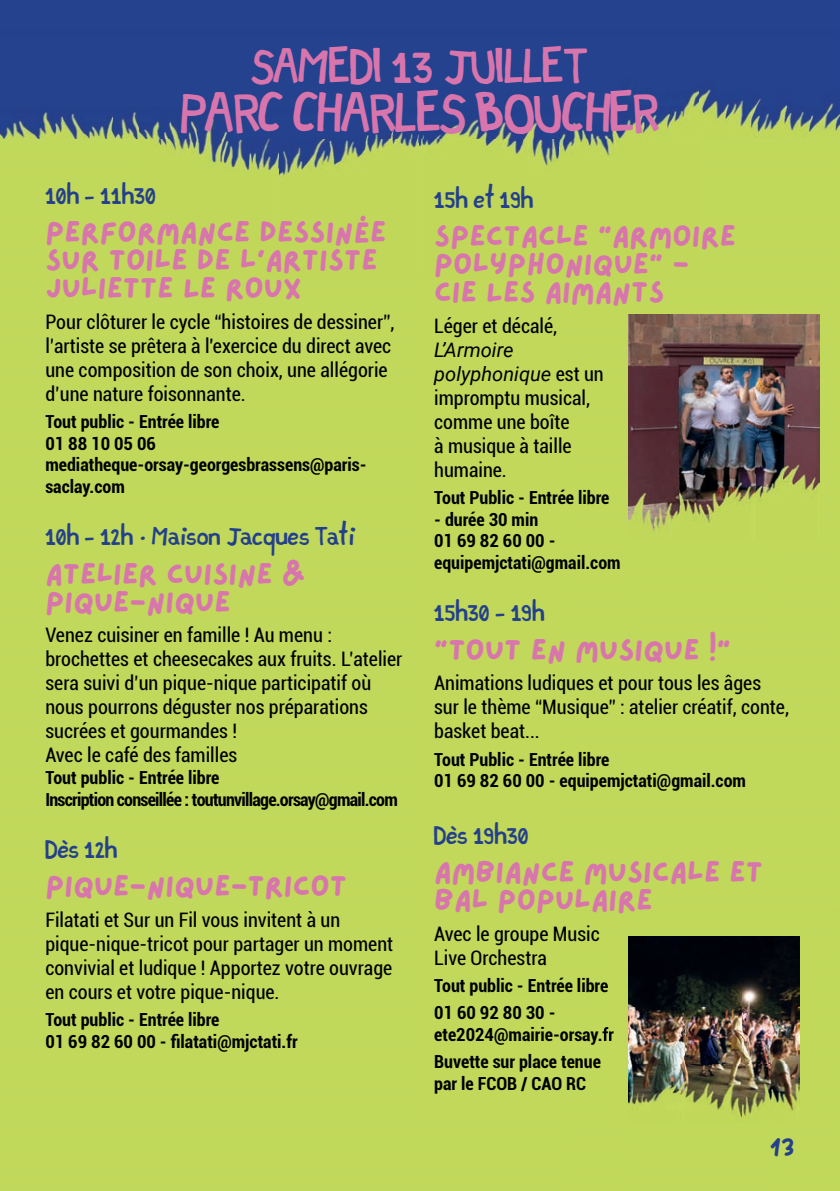
<style>
.page{position:relative;width:840px;height:1191px;background:#fff}
.page>*{position:absolute;margin:0;border:0;box-sizing:border-box;transform-origin:0 0}
.t1{font:48px "Sous Le Soleil exactement 3";color:#d975ad}
.t2{font:42px "Sous Le Soleil exactement 3";color:#d975ad}
.t3{font:30px/28px "Lazydog";color:#d975ad}
.t4{font:22px "Sous Le Soleil exactement 3";color:#24408b}
.t5{font:22px "Lazydog";color:#24408b}
.t6{font:condensed 20px/24px "Roboto";color:#000001}
.t7{font:700 condensed 18px/21.6px "Roboto";color:#000001}
.t8{font:700 condensed 18px/21.6px "Roboto";letter-spacing:-.04em;color:#000001}
.s1{font-style:italic;font-stretch:normal}
</style>
<div class="page">
<img style="left:0;top:0;width:839px;height:280px">
<div style="left:0;top:280px;width:559px;height:911px;background:#c1d85b"></div>
<div style="left:559px;top:280px;width:280px;height:70px;background:#c1d85b"></div>
<div style="left:559px;top:350px;width:70px;height:280px;background:#c1d85b"></div>
<div style="left:769px;top:350px;width:70px;height:280px;background:#c1d85b"></div>
<div style="left:629px;top:546px;width:140px;height:84px;background:#c1d85b"></div>
<div style="left:559px;top:630px;width:280px;height:350px;background:#c1d85b"></div>
<div style="left:559px;top:995px;width:70px;height:196px;background:#c1d85b"></div>
<div style="left:769px;top:980px;width:70px;height:211px;background:#c1d85b"></div>
<div style="left:629px;top:1127px;width:140px;height:64px;background:#c1d85b"></div>
<div style="left:434px;top:978px;width:169px;height:17px;background:#c0d85b"></div>
<div style="left:434px;top:1027px;width:169px;height:18px;background:#c1d85b"></div>
<img style="left:628px;top:315px;width:190px;height:223px">
<img style="left:627px;top:936px;width:171px;height:185px">
<img style="left:603px;top:950px;width:55px;height:177px">
<img style="left:768px;top:950px;width:55px;height:177px">
<img style="left:658px;top:1121px;width:110px;height:6px">
<img style="left:603px;top:978px;width:5px;height:17px">
<img style="left:603px;top:1027px;width:10px;height:18px">
<img style="left:623px;top:347px;width:67px;height:199px">
<img style="left:756px;top:347px;width:67px;height:199px">
<img style="left:690px;top:538px;width:66px;height:8px">
<h2 class="t2" style="left:252px;top:44px;width:336px">SAMEDI 13 JUILLET</h2>
<h1 class="t1" style="left:181px;top:87px;width:478px">PARC CHARLES BOUCHER</h1>
<p class="t4" style="left:45px;top:183px;width:113px">10h - 11h30</p>
<h3 class="t3" style="left:45px;top:215px;width:342px">Performance dessinÉe sur toile de l'artiste<br>Juliette Le Roux</h3>
<p class="t6" style="left:45px;top:309px;width:350px">Pour clôturer le cycle “histoires de dessiner”, l’artiste se prêtera à l'exercice du direct avec une composition de son choix, une allégorie d’une nature foisonnante.</p>
<p class="t7" style="left:45px;top:410px;width:322px">Tout public - Entrée libre<br>01 88 10 05 06 mediatheque-orsay-georgesbrassens@paris&shy;saclay.com</p>
<p class="t4" style="left:45px;top:525px;width:311px">10h - 12h · Maison Jacques Tati</p>
<h3 class="t3" style="left:45px;top:557px;width:262px">Atelier cuisine &amp; pique-nique</h3>
<p class="t6" style="left:45px;top:622px;width:358px">Venez cuisiner en famille ! Au menu : brochettes et cheesecakes aux fruits. L’atelier sera suivi d’un pique-nique participatif où nous pourrons déguster nos préparations sucrées et gourmandes !<br>Avec le café des familles</p>
<p class="t8" style="left:45px;top:766px;width:354px">Tout public - Entrée libre<br>Inscription conseillée : toutunvillage.orsay@gmail.com</p>
<p class="t4" style="left:45px;top:837px;width:74px">Dès 12h</p>
<h3 class="t3" style="left:45px;top:869px;width:303px">Pique-nique-tricot</h3>
<p class="t6" style="left:45px;top:907px;width:349px">Filatati et Sur un Fil vous invitent à un pique-nique-tricot pour partager un moment convivial et ludique ! Apportez votre ouvrage en cours et votre pique-nique.</p>
<p class="t7" style="left:45px;top:1008px;width:253px">Tout public - Entrée libre<br>01 69 82 60 00 - filatati@mjctati.fr</p>
<p class="t4" style="left:434px;top:187px;width:101px">15h et 19h</p>
<h3 class="t3" style="left:434px;top:219px;width:303px">Spectacle "Armoire<br>Polyphonique" -<br>Cie Les aimants</h3>
<p class="t6" style="left:434px;top:313px;width:124px">Léger et décalé,</p>
<p class="t6" style="left:434px;top:337px;width:171px"><span class="s1">L’Armoire polyphonique</span> est un impromptu musical, comme une boîte<br>à musique à taille humaine.</p>
<p class="t7" style="left:434px;top:486px;width:177px">Tout Public - Entrée libre</p>
<p class="t7" style="left:434px;top:508px;width:188px">- durée 30 min<br>01 69 82 60 00 - equipemjctati@gmail.com</p>
<p class="t4" style="left:434px;top:601px;width:112px">15h30 - 19h</p>
<h3 class="t3" style="left:434px;top:633px;width:298px">"Tout en musique !"</h3>
<p class="t6" style="left:434px;top:670px;width:356px">Animations ludiques et pour tous les âges sur le thème “Musique” : atelier créatif, conte, basket beat...</p>
<p class="t7" style="left:434px;top:748px;width:313px">Tout Public - Entrée libre<br>01 69 82 60 00 - equipemjctati@gmail.com</p>
<p class="t4" style="left:434px;top:823px;width:96px">Dès 19h30</p>
<h3 class="t3" style="left:434px;top:855px;width:330px">Ambiance musicale et<br>Bal populaire</h3>
<p class="t6" style="left:434px;top:921px;width:167px">Avec le groupe Music<br>Live Orchestra</p>
<p class="t7" style="left:434px;top:971px;width:175px;line-height:27.2px">Tout public - Entrée libre<br>01 60 92 80 30 -</p>
<p class="t7" style="left:434px;top:1020px;width:181px;line-height:27.2px">ete2024@mairie-orsay.fr<br>Buvette sur place tenue</p>
<p class="t7" style="left:434px;top:1072px;width:153px">par le FCOB / CAO RC</p>
<p class="t5" style="left:769px;top:1131px;width:26px">13</p>
</div>
